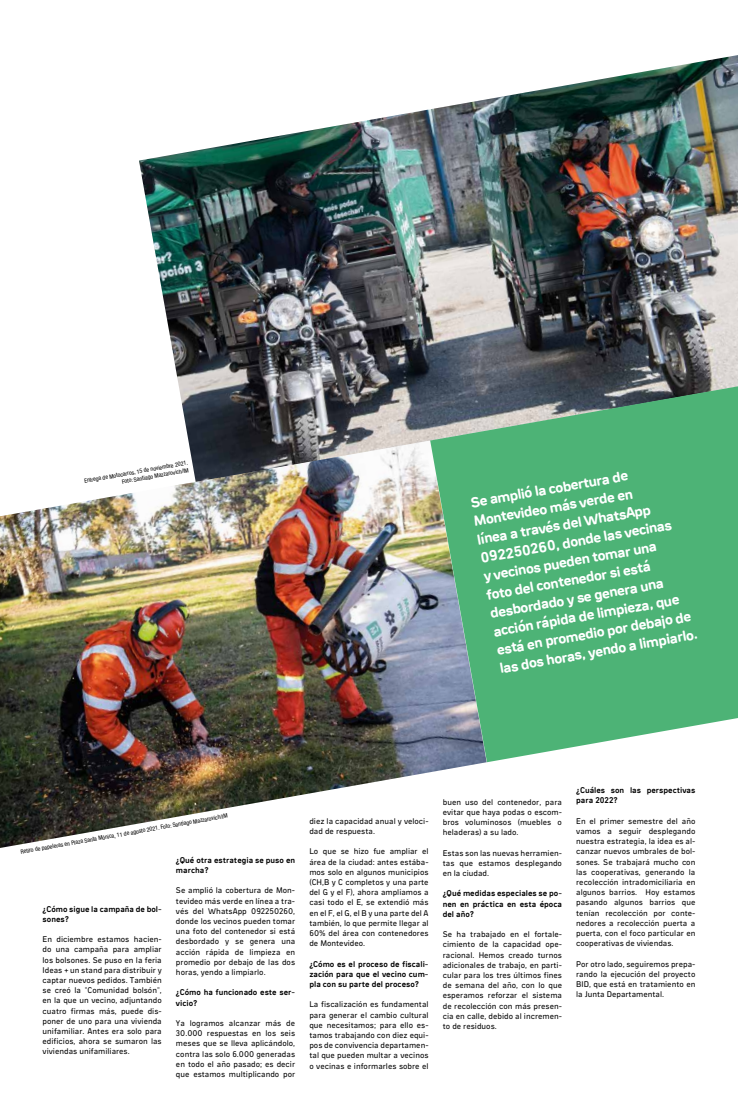
<style>
.page{position:relative;width:738px;height:1120px;background:#fff}
.page>*{position:absolute;margin:0;border:0;box-sizing:border-box;transform-origin:0 0}
.t1{font:900 14.8px/18.7px "Ciudadela Pro";color:#fff}
.t2{font:8.5px/10.2px "Ciudadela Pro";color:#000;text-align:justify}
.t3{font:700 8.5px/10.2px "Ciudadela Pro";color:#000}
.t4{font:condensed 6px/7.2px "Helvetica Neue";color:#000;text-align:right}
</style>
<div class="page">
<img style="left:139px;top:55px;width:598px;height:385px">
<img style="left:0;top:440px;width:486px;height:408px">
<svg style="left:430px;top:386px;width:307px;height:376px;background:#5daf80"></svg>
<p class="t4" style="left:84px;top:477px;width:106px;rotate:-10deg">Entrega de Motocarros, 15 de noviembre 2021.<br>Foto: Santiago Mazzarovich/IM</p>
<p class="t1" style="left:468px;top:493px;width:202px;rotate:-10deg">Se amplió la cobertura de<br>Montevideo más verde en<br>línea a través del WhatsApp<br>092250260, donde las vecinas y vecinos pueden tomar una foto del contenedor si está desbordado y se genera una acción rápida de limpieza, que está en promedio por debajo de las dos horas, yendo a limpiarlo.</p>
<p class="t4" style="left:20px;top:848px;width:211px;rotate:-10deg">Retiro de papeleras en Plaza Santa Mónica, 11 de agosto 2021. Foto: Santiago Mazzarovich/IM</p>
<p class="t3" style="left:43px;top:903px;width:121px">¿Cómo sigue la campaña de bol&shy;sones?</p>
<p class="t2" style="left:43px;top:934px;width:121px">En diciembre estamos hacien&shy;do una campaña para ampliar los bolsones. Se puso en la feria Ideas + un stand para distribuir y captar nuevos pedidos. También se creó la "Comunidad bolsón", en la que un vecino, adjuntando cuatro firmas más, puede dis&shy;poner de uno para una vivienda unifamiliar. Antes era solo para edificios, ahora se sumaron las viviendas unifamiliares.</p>
<p class="t3" style="left:176px;top:854px;width:121px">¿Qué otra estrategia se puso en marcha?</p>
<p class="t2" style="left:176px;top:885px;width:121px">Se amplió la cobertura de Mon&shy;tevideo más verde en línea a tra&shy;vés del WhatsApp 092250260, donde los vecinos pueden tomar una foto del contenedor si está desbordado y se genera una acción rápida de limpieza en promedio por debajo de las dos horas, yendo a limpiarlo.</p>
<p class="t3" style="left:176px;top:987px;width:121px">¿Cómo ha funcionado este ser&shy;vicio?</p>
<p class="t2" style="left:176px;top:1017px;width:121px">Ya logramos alcanzar más de 30.000 respuestas en los seis meses que se lleva aplicándolo, contra las solo 6.000 generadas en todo el año pasado; es decir que estamos multiplicando por</p>
<p class="t2" style="left:309px;top:815px;width:121px">diez la capacidad anual y veloci&shy;dad de respuesta.</p>
<p class="t2" style="left:309px;top:846px;width:121px">Lo que se hizo fue ampliar el área de la ciudad: antes estába&shy;mos solo en algunos municipios (CH,B y C completos y una parte del G y el F), ahora ampliamos a casi todo el E, se extendió más en el F, el G, el B y una parte del A también, lo que permite llegar al 60% del área con contenedores de Montevideo.</p>
<p class="t3" style="left:309px;top:958px;width:121px;text-align:justify">¿Cómo es el proceso de fiscali&shy;zación para que el vecino cum&shy;pla con su parte del proceso?</p>
<p class="t2" style="left:309px;top:999px;width:121px">La fiscalización es fundamental para generar el cambio cultural que necesitamos; para ello es&shy;tamos trabajando con diez equi&shy;pos de convivencia departamen&shy;tal que pueden multar a vecinos o vecinas e informarles sobre el</p>
<p class="t2" style="left:442px;top:796px;width:121px">buen uso del contenedor, para evitar que haya podas o escom&shy;bros voluminosos (muebles o heladeras) a su lado.</p>
<p class="t2" style="left:442px;top:847px;width:121px">Estas son las nuevas herramien&shy;tas que estamos desplegando en la ciudad.</p>
<p class="t3" style="left:442px;top:888px;width:121px;text-align:justify">¿Qué medidas especiales se po&shy;nen en práctica en esta época del año?</p>
<p class="t2" style="left:442px;top:929px;width:121px">Se ha trabajado en el fortale&shy;cimiento de la capacidad ope&shy;racional. Hemos creado turnos adicionales de trabajo, en parti&shy;cular para los tres últimos fines de semana del año, con lo que esperamos reforzar el sistema de recolección con más presen&shy;cia en calle, debido al incremen&shy;to de residuos.</p>
<p class="t3" style="left:575px;top:785px;width:121px">¿Cuáles son las perspectivas para 2022?</p>
<p class="t2" style="left:575px;top:815px;width:121px">En el primer semestre del año vamos a seguir desplegando nuestra estrategia, la idea es al&shy;canzar nuevos umbrales de bol&shy;sones. Se trabajará mucho con las cooperativas, generando la recolección intradomiciliaria en algunos barrios. Hoy estamos pasando algunos barrios que tenían recolección por conte&shy;nedores a recolección puerta a puerta, con el foco particular en cooperativas de viviendas.</p>
<p class="t2" style="left:575px;top:958px;width:121px">Por otro lado, seguiremos prepa&shy;rando la ejecución del proyecto BID, que está en tratamiento en la Junta Departamental.</p>
</div>
